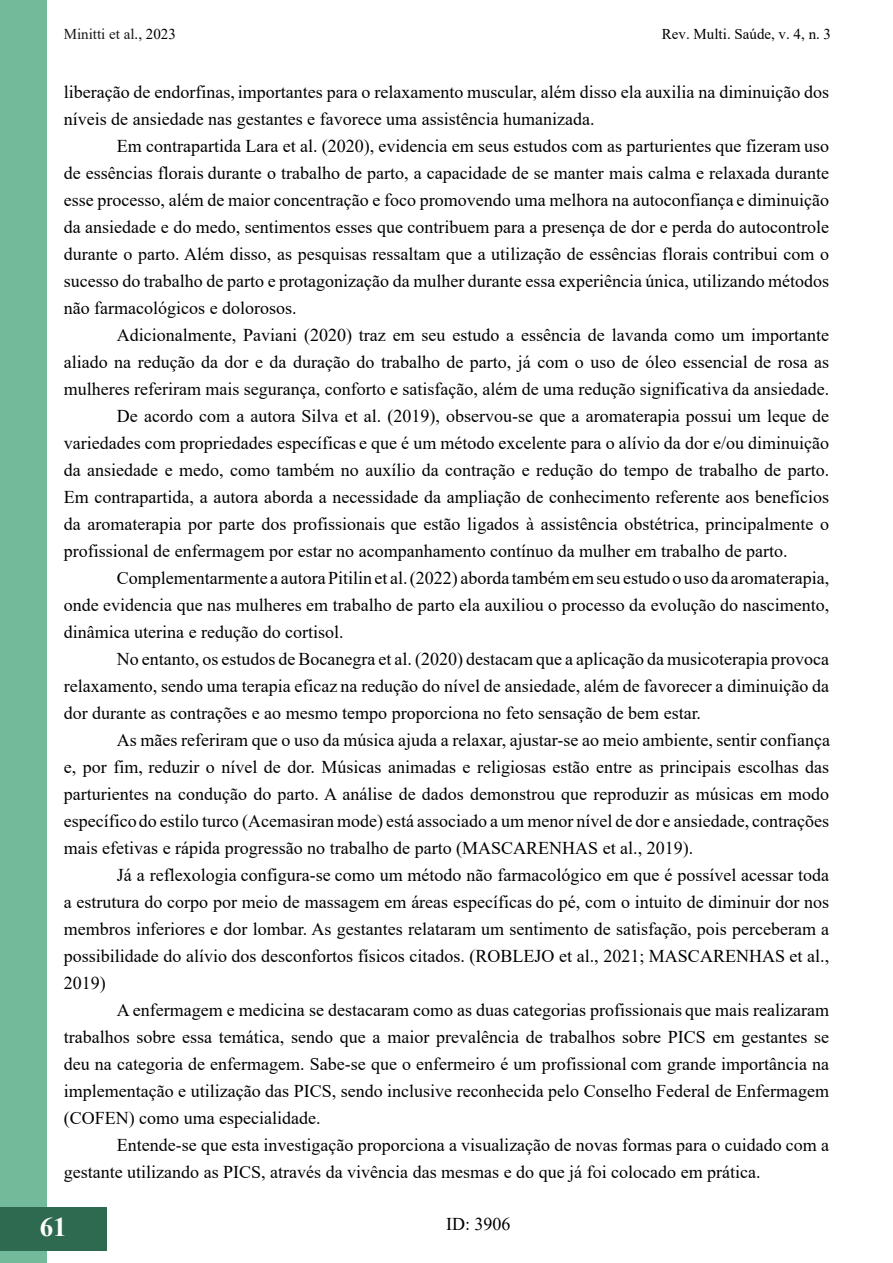
<style>
.page{position:relative;width:893px;height:1263px;background:#fff}
.page>*{position:absolute;margin:0;border:0;box-sizing:border-box;transform-origin:0 0}
.t1{font:700 27px "Times New Roman";color:#fff}
.t2{font:18px/27px "Times New Roman";color:#000}
.t3{font:15px "Times New Roman";color:#000}
.t4{font:15px "Times New Roman";color:#181717}
.s1{color:#000}
</style>
<div class="page">
<div style="left:0;top:0;width:47px;height:1262px;background:#73ba9b"></div>
<div style="left:0;top:1207px;width:106px;height:43px;background:#2d6a4f"></div>
<p class="t4" style="left:64px;top:24px;width:114px">Minitti et al<span class="s1">., 2023</span></p>
<p class="t3" style="left:662px;top:24px;width:171px">Rev. Multi. Saúde, v. 4, n. 3</p>
<p class="t2" style="left:64px;top:77px;width:767px">liberação de endorfinas, importantes para o relaxamento muscular, além disso ela auxilia na diminuição dos níveis de ansiedade nas gestantes e favorece uma assistência humanizada.</p>
<p class="t2" style="left:64px;top:131px;width:767px;text-align:justify;text-indent:53px">Em contrapartida Lara et al. (2020), evidencia em seus estudos com as parturientes que fizeram uso de essências florais durante o trabalho de parto, a capacidade de se manter mais calma e relaxada durante esse processo, além de maior concentração e foco promovendo uma melhora na autoconfiança e diminuição da ansiedade e do medo, sentimentos esses que contribuem para a presença de dor e perda do autocontrole durante o parto. Além disso, as pesquisas ressaltam que a utilização de essências florais contribui com o sucesso do trabalho de parto e protagonização da mulher durante essa experiência única, utilizando métodos não farmacológicos e dolorosos.</p>
<p class="t2" style="left:117px;top:320px;width:714px">Adicionalmente, Paviani (2020) traz em seu estudo a essência de lavanda como um importante</p>
<p class="t2" style="left:64px;top:347px;width:767px">aliado na redução da dor e da duração do trabalho de parto, já com o uso de óleo essencial de rosa as</p>
<p class="t2" style="left:64px;top:374px;width:767px">mulheres referiram mais segurança, conforto e satisfação, além de uma redução significativa da ansiedade.</p>
<p class="t2" style="left:117px;top:401px;width:714px">De acordo com a autora Silva et al. (2019), observou-se que a aromaterapia possui um leque de</p>
<p class="t2" style="left:64px;top:428px;width:767px">variedades com propriedades específicas e que é um método excelente para o alívio da dor e/ou diminuição</p>
<p class="t2" style="left:64px;top:455px;width:767px">da ansiedade e medo, como também no auxílio da contração e redução do tempo de trabalho de parto.</p>
<p class="t2" style="left:64px;top:482px;width:767px">Em contrapartida, a autora aborda a necessidade da ampliação de conhecimento referente aos benefícios</p>
<p class="t2" style="left:64px;top:509px;width:767px">da aromaterapia por parte dos profissionais que estão ligados à assistência obstétrica, principalmente o</p>
<p class="t2" style="left:64px;top:536px;width:725px">profissional de enfermagem por estar no acompanhamento contínuo da mulher em trabalho de parto.</p>
<p class="t2" style="left:117px;top:563px;width:714px">Complementarmente a autora Pitilin et al. (2022) aborda também em seu estudo o uso da aromaterapia,</p>
<p class="t2" style="left:64px;top:590px;width:767px">onde evidencia que nas mulheres em trabalho de parto ela auxiliou o processo da evolução do nascimento,</p>
<p class="t2" style="left:64px;top:617px;width:281px">dinâmica uterina e redução do cortisol.</p>
<p class="t2" style="left:117px;top:644px;width:714px">No entanto, os estudos de Bocanegra et al. (2020) destacam que a aplicação da musicoterapia provoca</p>
<p class="t2" style="left:64px;top:671px;width:767px">relaxamento, sendo uma terapia eficaz na redução do nível de ansiedade, além de favorecer a diminuição da</p>
<p class="t2" style="left:64px;top:698px;width:639px">dor durante as contrações e ao mesmo tempo proporciona no feto sensação de bem estar.</p>
<p class="t2" style="left:117px;top:725px;width:715px">As mães referiram que o uso da música ajuda a relaxar, ajustar-se ao meio ambiente, sentir confiança</p>
<p class="t2" style="left:64px;top:752px;width:767px">e, por fim, reduzir o nível de dor. Músicas animadas e religiosas estão entre as principais escolhas das</p>
<p class="t2" style="left:64px;top:779px;width:767px">parturientes na condução do parto. A análise de dados demonstrou que reproduzir as músicas em modo</p>
<p class="t2" style="left:64px;top:806px;width:767px">específico do estilo turco (Acemasiran mode) está associado a um menor nível de dor e ansiedade, contrações</p>
<p class="t2" style="left:64px;top:833px;width:631px">mais efetivas e rápida progressão no trabalho de parto (MASCARENHAS et al., 2019).</p>
<p class="t2" style="left:117px;top:860px;width:714px">Já a reflexologia configura-se como um método não farmacológico em que é possível acessar toda</p>
<p class="t2" style="left:64px;top:887px;width:767px">a estrutura do corpo por meio de massagem em áreas específicas do pé, com o intuito de diminuir dor nos</p>
<p class="t2" style="left:64px;top:914px;width:767px">membros inferiores e dor lombar. As gestantes relataram um sentimento de satisfação, pois perceberam a</p>
<p class="t2" style="left:64px;top:941px;width:767px">possibilidade do alívio dos desconfortos físicos citados. (ROBLEJO et al., 2021; MASCARENHAS et al.,</p>
<p class="t2" style="left:64px;top:968px;width:43px">2019)</p>
<p class="t2" style="left:117px;top:995px;width:714px">A enfermagem e medicina se destacaram como as duas categorias profissionais que mais realizaram</p>
<p class="t2" style="left:64px;top:1022px;width:767px">trabalhos sobre essa temática, sendo que a maior prevalência de trabalhos sobre PICS em gestantes se</p>
<p class="t2" style="left:64px;top:1049px;width:767px">deu na categoria de enfermagem. Sabe-se que o enfermeiro é um profissional com grande importância na</p>
<p class="t2" style="left:64px;top:1076px;width:767px">implementação e utilização das PICS, sendo inclusive reconhecida pelo Conselho Federal de Enfermagem</p>
<p class="t2" style="left:64px;top:1103px;width:258px">(COFEN) como uma especialidade.</p>
<p class="t2" style="left:117px;top:1130px;width:714px">Entende-se que esta investigação proporciona a visualização de novas formas para o cuidado com a</p>
<p class="t2" style="left:64px;top:1157px;width:698px">gestante utilizando as PICS, através da vivência das mesmas e do que já foi colocado em prática.</p>
<h1 class="t1" style="left:40px;top:1207px;width:28px">61</h1>
<p class="t2" style="left:446px;top:1210px;width:66px">ID: 3906</p>
</div>
